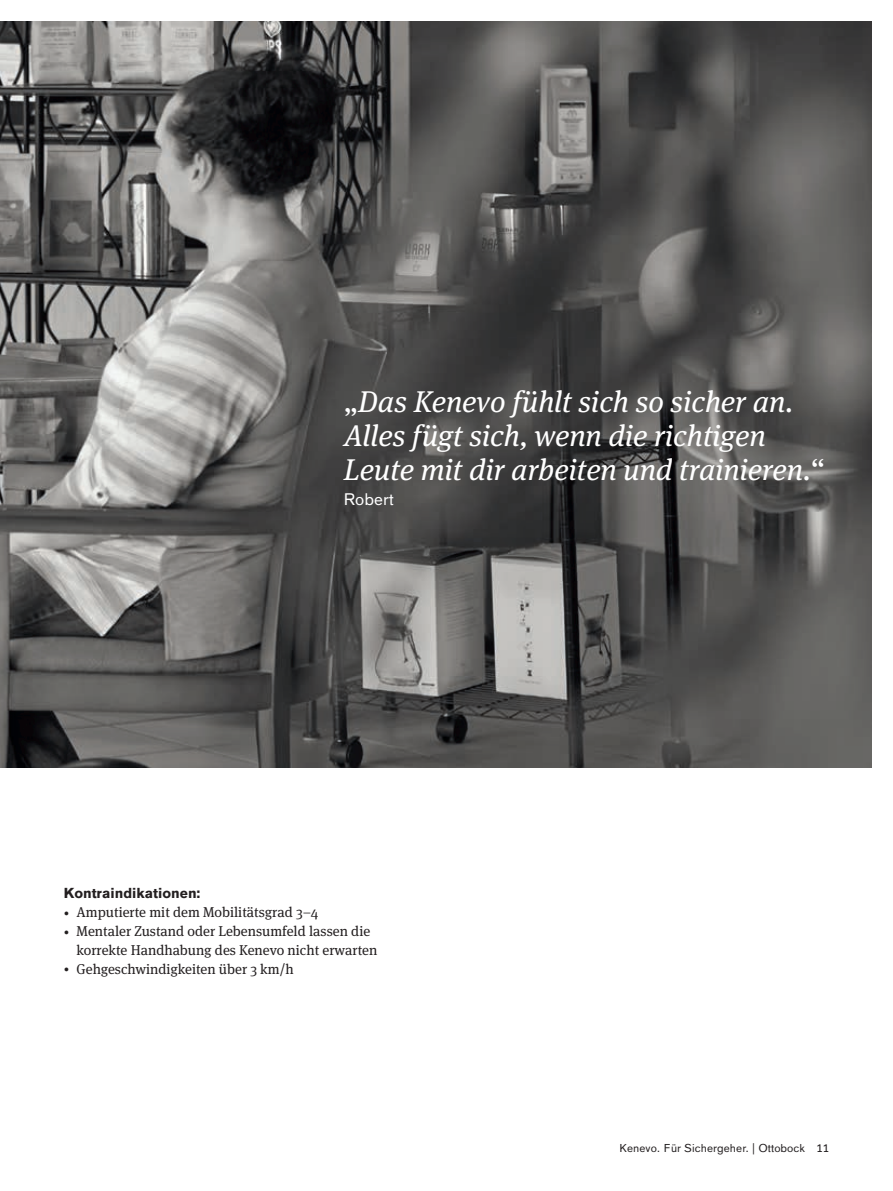
<style>
.page{position:relative;width:893px;height:1191px;background:#fff}
.page>*{position:absolute;margin:0;border:0;box-sizing:border-box;transform-origin:0 0}
.t1{font:italic 30px/33.8px "OBO Serif";color:#fff}
.t2{font:16.5px "OBO Sans";letter-spacing:.005em;color:#fff}
.t3{font:14.25px/18.8px "OBO Serif";color:#231f20}
.t4{font:700 14.25px "OBO Sans";color:#231f20}
.t5{font:11.25px "OBO Sans";letter-spacing:.005em;color:#231f20}
.s1{font-style:normal}
.s2{font-size:10.65px}
</style>
<div class="page">
<img style="left:0;top:21px;width:872px;height:746px">
<h1 class="t1" style="left:344px;top:383px;width:483px"><span class="s1">„</span>Das Kenevo fühlt sich so sicher an.<br>Alles fügt sich, wenn die richtigen<br>Leute mit dir arbeiten und trainieren.<span class="s1">“</span></h1>
<p class="t2" style="left:344px;top:489px;width:52px">Robert</p>
<p class="t4" style="left:64px;top:885px;width:138px">Kontraindikationen:</p>
<p class="t3" style="left:64px;top:903px;width:256px"><span class="s2">•</span> Amputierte mit dem Mobilitätsgrad 3–4</p>
<p class="t3" style="left:77px;top:921px;width:302px;text-indent:-13px"><span class="s2">•</span> Mentaler Zustand oder Lebensumfeld lassen die korrekte Handhabung des Kenevo nicht erwarten</p>
<p class="t3" style="left:64px;top:959px;width:231px"><span class="s2">•</span> Gehgeschwindigkeiten über 3 km/h</p>
<p class="t5" style="left:620px;top:1141px;width:211px">Kenevo. Für Sichergeher. | Ottobock 11</p>
</div>
